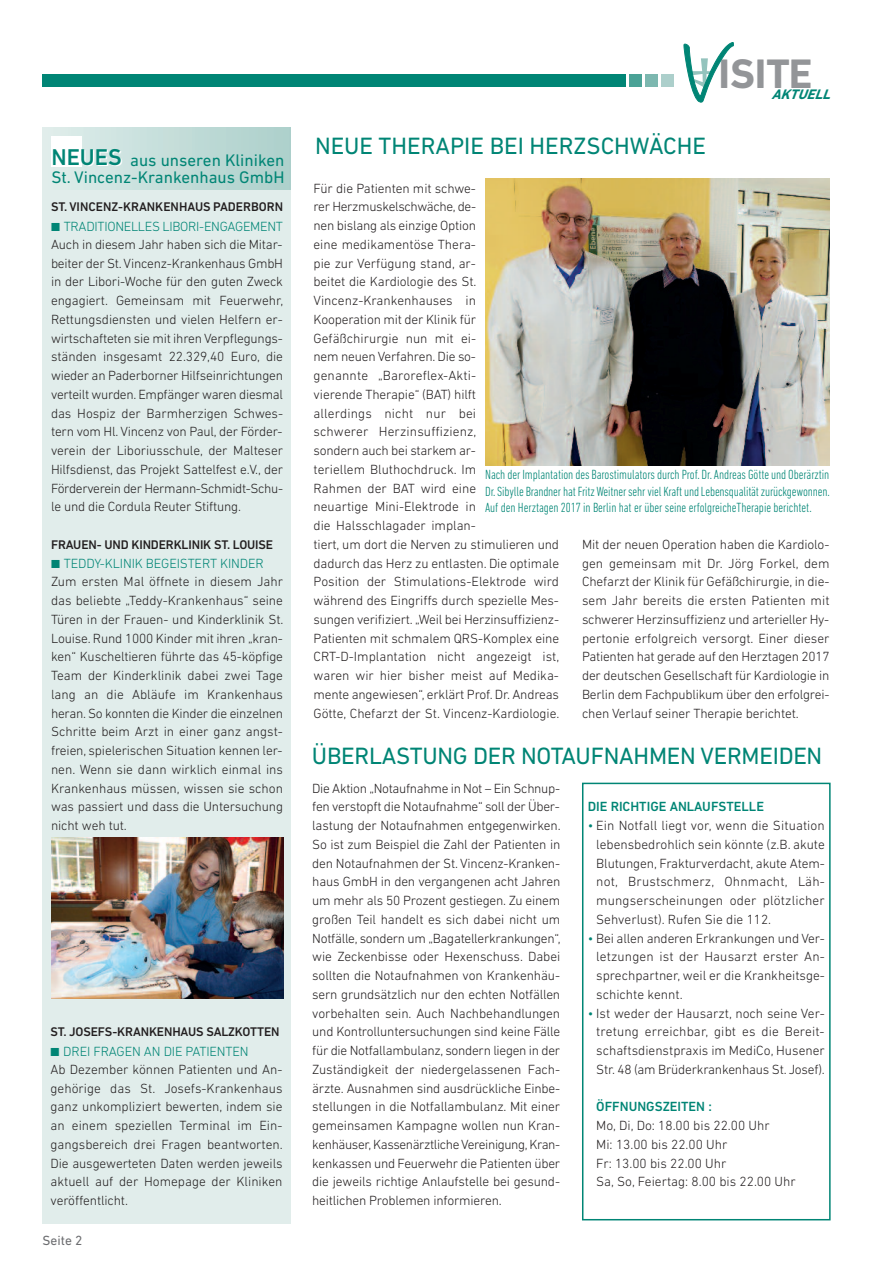
<style>
.page{position:relative;width:893px;height:1263px;background:#fff}
.page>*{position:absolute;margin:0;border:0;box-sizing:border-box;transform-origin:0 0}
.t1{font:700 41.85px "DIN Next LT Pro";color:#939598}
.t2{font:24px "DIN Next LT Pro";letter-spacing:-.01em;color:#008575}
.t3{font:17.1px/17px "DIN Next LT Pro";color:#008575}
.t4{font:italic 700 14.1px "DIN Next LT Pro";color:#008575}
.t5{font:300 13.5px/18.8px "DIN Next LT Pro";letter-spacing:-.01em;color:#231f20;text-align:justify}
.t6{font:300 condensed 13.5px/16.2px "DIN Next LT Pro";letter-spacing:-.005em;color:#008575;text-align:justify}
.t7{font:300 13.5px "DIN Next LT Pro";letter-spacing:-.01em;color:#008575}
.t8{font:500 13.5px "DIN Next LT Pro";color:#008575}
.t9{font:13.5px "DIN Next LT Pro";color:#6c6d70}
.t10{font:500 12.75px "DIN Next LT Pro";letter-spacing:-.01em;color:#231f20}
.s1{font-weight:500;font-size:23.25px}
.s2{color:#008575}
</style>
<div class="page">
<div style="left:43px;top:74px;width:583px;height:13px;background:#008575"></div>
<div style="left:629px;top:74px;width:13px;height:13px;background:#4aa296"></div>
<div style="left:645px;top:74px;width:13px;height:13px;background:#7cb7af"></div>
<div style="left:661px;top:74px;width:12px;height:13px;background:#accfcb"></div>
<div style="left:43px;top:128px;width:248px;height:1096px;background:#e1edeb"></div>
<svg style="left:684px;top:42px;width:50px;height:61px"></svg>
<div style="left:43px;top:128px;width:248px;height:61px;background:linear-gradient(to right,#e0edeb,#accfcb)"></div>
<div style="left:51px;top:136px;width:31px;height:31px;background:#fff"></div>
<img style="left:51px;top:838px;width:232px;height:161px">
<div style="left:582px;top:783px;width:249px;height:437px;border:2px solid #008575"></div>
<img style="left:485px;top:179px;width:344px;height:287px">
<p class="t3" style="left:51px;top:153px;width:235px"><span class="s1">NEUES</span> aus unseren Kliniken<br>St. Vincenz-Krankenhaus GmbH</p>
<p class="t10" style="left:51px;top:203px;width:234px">ST. VINCENZ-KRANKENHAUS PADERBORN</p>
<p class="t7" style="left:64px;top:222px;width:221px">TRADITIONELLES LIBORI-ENGAGEMENT</p>
<p class="t5" style="left:51px;top:236px;width:234px">Auch in diesem Jahr haben sich die Mitar&shy;beiter der St.Vincenz-Krankenhaus GmbH in der Libori-Woche für den guten Zweck engagiert. Gemeinsam mit Feuerwehr, Rettungsdiensten und vielen Helfern er&shy;wirtschafteten sie mit ihren Verpflegungs&shy;ständen insgesamt 22.329,40 Euro, die wieder an Paderborner Hilfseinrichtungen verteilt wurden. Empfänger waren diesmal das Hospiz der Barmherzigen Schwes&shy;tern vom Hl. Vincenz von Paul, der Förder&shy;verein der Liboriusschule, der Malteser Hilfsdienst, das Projekt Sattelfest e.V., der Förderverein der Hermann-Schmidt-Schu&shy;le und die Cordula Reuter Stiftung.</p>
<p class="t10" style="left:51px;top:540px;width:224px">FRAUEN- UND KINDERKLINIK ST. LOUISE</p>
<p class="t7" style="left:64px;top:559px;width:201px">TEDDy-KLINIK BEGEISTERT KINDER</p>
<p class="t5" style="left:51px;top:574px;width:234px">Zum ersten Mal öffnete in diesem Jahr das beliebte „Teddy-Krankenhaus“ seine Türen in der Frauen- und Kinderklinik St.<br>Louise. Rund 1000 Kinder mit ihren „kran&shy;ken“ Kuscheltieren führte das 45-köpfige Team der Kinderklinik dabei zwei Tage lang an die Abläufe im Krankenhaus heran. So konnten die Kinder die einzelnen Schritte beim Arzt in einer ganz angst&shy;freien, spielerischen Situation kennen ler&shy;nen. Wenn sie dann wirklich einmal ins Krankenhaus müssen, wissen sie schon was passiert und dass die Untersuchung nicht weh tut.</p>
<p class="t10" style="left:51px;top:1028px;width:231px">ST. JOSEFS-KRANKENHAUS SALZKOTTEN</p>
<p class="t7" style="left:63px;top:1047px;width:187px">DREI FRAGEN AN DIE PATIENTEN</p>
<p class="t5" style="left:51px;top:1061px;width:234px">Ab Dezember können Patienten und An&shy;gehörige das St. Josefs-Krankenhaus ganz unkompliziert bewerten, indem sie an einem speziellen Terminal im Ein&shy;gangsbereich drei Fragen beantworten.<br>Die ausgewerteten Daten werden jeweils aktuell auf der Homepage der Kliniken veröffentlicht.</p>
<p class="t9" style="left:43px;top:1236px;width:41px">Seite 2</p>
<h2 class="t2" style="left:315px;top:138px;width:392px">NEUE THERAPIE BEI HERZSCHWÄCHE</h2>
<h1 class="t1" style="left:718px;top:59px;width:96px">ISITE</h1>
<p class="t4" style="left:771px;top:89px;width:64px">AKTUELL</p>
<p class="t5" style="left:314px;top:180px;width:247px;text-align:left">Für die Patienten mit schwe-<br>rer Herzmuskelschwäche, de-<br>nen bislang als einzige Option<br>eine medikamentöse Thera-<br>pie zur Verfügung stand, ar-<br>beitet die Kardiologie des St.<br>Vincenz-Krankenhauses in<br>Kooperation mit der Klinik für Gefäßchirurgie nun mit ei-<br>nem neuen Verfahren. Die so-<br>genannte „Baroreflex-Akti-<br>vierende Therapie“ (BAT) hilft<br>allerdings nicht nur bei<br>schwerer Herzinsuffizienz,<br>sondern auch bei starkem ar-<br>teriellem Bluthochdruck. Im<br>Rahmen der BAT wird eine<br>neuartige Mini-Elektrode in<br>die Halsschlagader implan-<br>tiert, um dort die Nerven zu stimulieren und dadurch das Herz zu entlasten. Die optimale Position der Stimulations-Elektrode wird während des Eingriffs durch spezielle Mes&shy;sungen verifiziert. „Weil bei Herzinsuffizienz-Patienten mit schmalem QRS-Komplex eine CRT-D-Implantation nicht angezeigt ist, waren wir hier bisher meist auf Medika&shy;mente angewiesen“, erklärt Prof. Dr. Andreas Götte, Chefarzt der St. Vincenz-Kardiologie.</p>
<p class="t6" style="left:485px;top:468px;width:346px">Nachder ImplantationdesBarostimulatorsdurchProf. Dr.Andreas Götteund Oberärztin Dr.SibylleBrandnerhatFritzWeitnersehrviel KraftundLebensqualitätzurückgewonnen.<br>Auf den Herztagen 2017 in Berlin hat er über seine erfolgreicheTherapie berichtet.</p>
<p class="t5" style="left:582px;top:536px;width:249px">Mit der neuen Operation haben die Kardiolo&shy;gen gemeinsam mit Dr. Jörg Forkel, dem Chefarzt der Klinik für Gefäßchirurgie, in die&shy;sem Jahr bereits die ersten Patienten mit schwerer Herzinsuffizienz und arterieller Hy&shy;pertonie erfolgreich versorgt. Einer dieser Patienten hat gerade auf den Herztagen 2017 der deutschen Gesellschaft für Kardiologie in Berlin dem Fachpublikum über den erfolgrei&shy;chen Verlauf seiner Therapie berichtet.</p>
<h2 class="t2" style="left:312px;top:748px;width:512px">ÜBERLASTUNG DER NOTAUFNAHMEN VERMEIDEN</h2>
<p class="t5" style="left:312px;top:780px;width:250px">Die Aktion „Notaufnahme in Not – Ein Schnup&shy;fen verstopft die Notaufnahme“ soll der Über&shy;lastung der Notaufnahmen entgegenwirken.<br>So ist zum Beispiel die Zahl der Patienten in den Notaufnahmen der St. Vincenz-Kranken&shy;haus GmbH in den vergangenen acht Jahren um mehr als 50 Prozent gestiegen. Zu einem großen Teil handelt es sich dabei nicht um Notfälle, sondern um „Bagatellerkrankungen“, wie Zeckenbisse oder Hexenschuss. Dabei sollten die Notaufnahmen von Krankenhäu&shy;sern grundsätzlich nur den echten Notfällen vorbehalten sein. Auch Nachbehandlungen und Kontrolluntersuchungen sind keine Fälle für die Notfallambulanz, sondern liegen in der Zuständigkeit der niedergelassenen Fach&shy;ärzte. Ausnahmen sind ausdrückliche Einbe&shy;stellungen in die Notfallambulanz. Mit einer gemeinsamen Kampagne wollen nun Kran&shy;kenhäuser, Kassenärztliche Vereinigung, Kran&shy;kenkassen und Feuerwehr die Patienten über die jeweils richtige Anlaufstelle bei gesund&shy;heitlichen Problemen informieren.</p>
<p class="t8" style="left:588px;top:802px;width:178px">DIE RICHTIGE ANLAUFSTELLE</p>
<p class="t5" style="left:596px;top:817px;width:230px;text-indent:-9px"><span class="s2">•</span> Ein Notfall liegt vor, wenn die Situation lebensbedrohlich sein könnte (z.B. akute Blutungen, Frakturverdacht, akute Atem&shy;not, Brustschmerz, Ohnmacht, Läh&shy;mungserscheinungen oder plötzlicher Sehverlust). Rufen Sie die 112.</p>
<p class="t5" style="left:596px;top:930px;width:230px;text-indent:-9px"><span class="s2">•</span> Bei allen anderen Erkrankungen und Ver&shy;letzungen ist der Hausarzt erster An&shy;sprechpartner, weil er die Krankheitsge&shy;schichte kennt.</p>
<p class="t5" style="left:596px;top:1005px;width:230px;text-indent:-9px"><span class="s2">•</span> Ist weder der Hausarzt, noch seine Ver&shy;tretung erreichbar, gibt es die Bereit&shy;schaftsdienstpraxis im MediCo, Husener Str. 48 (am Brüderkrankenhaus St. Josef).</p>
<p class="t8" style="left:596px;top:1102px;width:117px">ÖFFNUNGSZEITEN :</p>
<p class="t5" style="left:596px;top:1117px;width:201px;text-align:left">Mo, Di, Do: 18.00 bis 22.00 Uhr<br>Mi: 13.00 bis 22.00 Uhr<br>Fr: 13.00 bis 22.00 Uhr<br>Sa, So, Feiertag: 8.00 bis 22.00 Uhr</p>
</div>
